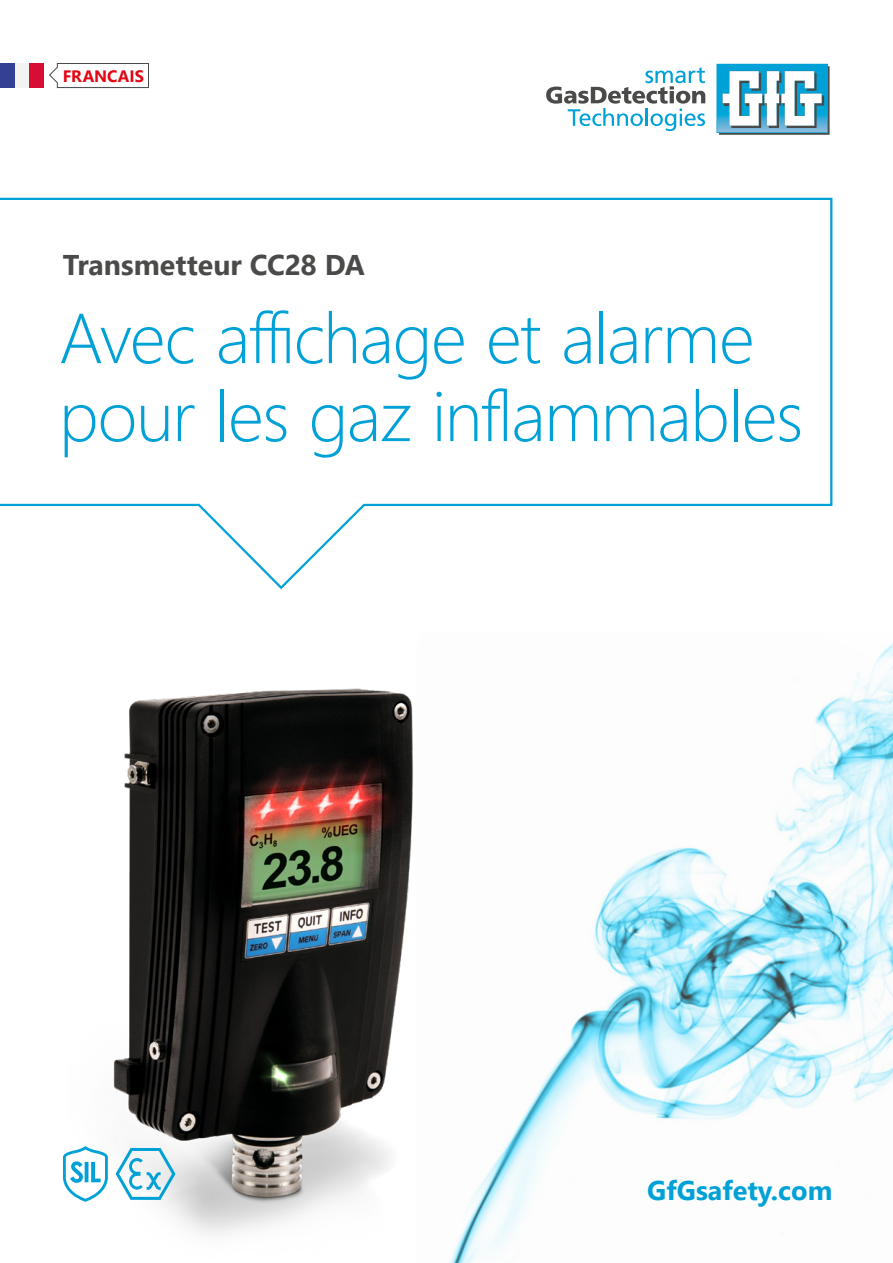
<style>
.page{position:relative;width:893px;height:1263px;background:#fff}
.page>*{position:absolute;margin:0;border:0;box-sizing:border-box;transform-origin:0 0}
.t1{font:300 70.5px/78px "Segoe UI";letter-spacing:-.02em;color:#00a1d6}
.t2{font:700 28.5px "Segoe UI";letter-spacing:-.005em;color:#4a4a49}
.t3{font:700 27px "Segoe UI";color:#00a1d6}
.t4{font:700 16.5px "Segoe UI";color:#e30613}
</style>
<div class="page">
<img style="left:449px;top:643px;width:444px;height:620px">
<img style="left:113px;top:676px;width:339px;height:586px">
<svg style="left:716px;top:64px;width:114px;height:71px"></svg>
<svg style="left:546px;top:67px;width:159px;height:64px"></svg>
<svg style="left:0;top:197px;width:833px;height:393px"></svg>
<svg style="left:116px;top:1148px;width:59px;height:52px"></svg>
<svg style="left:63px;top:1146px;width:45px;height:56px"></svg>
<svg style="left:49px;top:63px;width:100px;height:25px"></svg>
<div style="left:0;top:63px;width:15px;height:25px;background:#344093"></div>
<div style="left:15px;top:63px;width:14px;height:25px;background:#f4f3f4"></div>
<div style="left:29px;top:63px;width:15px;height:25px;background:#d80d33"></div>
<p class="t4" style="left:63px;top:60px;width:83px">FRANCAIS</p>
<p class="t2" style="left:63px;top:237px;width:304px">Transmetteur CC28 DA</p>
<p class="t1" style="left:59px;top:292px;width:746px">Avec affichage et alarme pour les gaz inflammables</p>
<p class="t3" style="left:647px;top:1164px;width:187px">GfGsafety.com</p>
</div>
